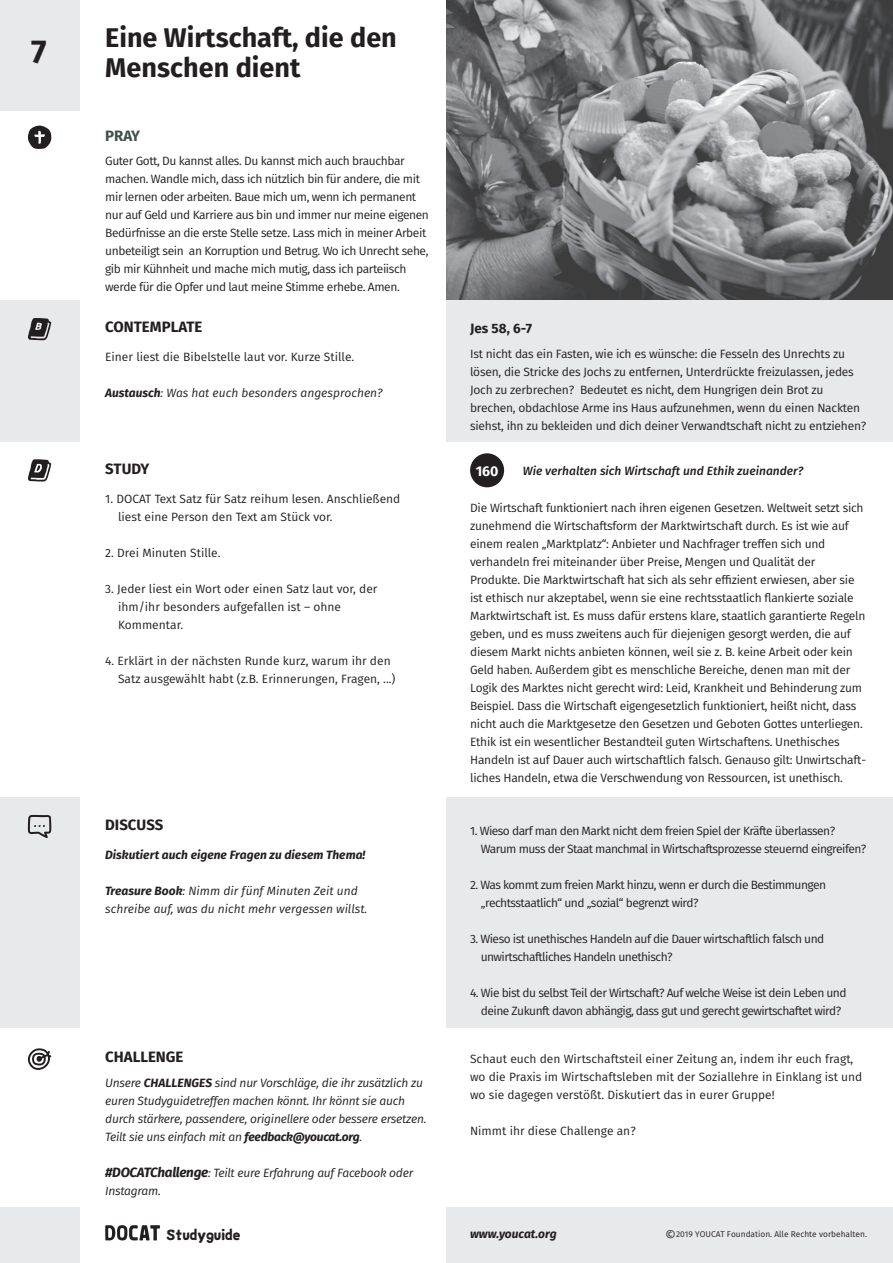
<style>
.page{position:relative;width:893px;height:1263px;background:#fff}
.page>*{position:absolute;margin:0;border:0;box-sizing:border-box;transform-origin:0 0}
.t1{font:700 33px "Fira Sans";color:#231f20}
.t2{font:700 27px/30px "Fira Sans";color:#231f20}
.t3{font:700 15px "Fira Sans";color:#231f20}
.t4{font:700 15px "Fira Sans";color:#444f4d}
.t5{font:900 14.85px "Rockster";color:#231f20}
.t6{font:700 14.1px "Fira Sans";color:#fff}
.t7{font:700 13.5px "Fira Sans";color:#231f20}
.t8{font:12px/18px "Fira Sans";letter-spacing:-.02em;color:#231f20}
.t9{font:12px/18px "Fira Sans";color:#231f20}
.t10{font:12px/18px "Fira Sans";letter-spacing:-.045em;color:#231f20}
.t11{font:italic 12px/18px "Fira Sans";letter-spacing:-.02em;color:#231f20}
.t12{font:italic 12px/18px "Fira Sans";color:#231f20}
.t13{font:italic 700 12px "Fira Sans";color:#231f20}
.t14{font:italic 500 12px "Fira Sans";color:#231f20}
.t15{font:8.4px "Fira Sans";color:#231f20}
.s1{font-weight:700}
.s2{font-weight:700;font-size:13.5px}
.s3{font-size:13.5px}
</style>
<div class="page">
<div style="left:446px;top:1207px;width:447px;height:56px;background:#e8e9ea"></div>
<div style="left:0;top:1207px;width:79px;height:56px;background:#e8e9ea"></div>
<img style="left:446px;top:0;width:447px;height:300px">
<svg style="left:28px;top:459px;width:23px;height:23px"></svg>
<div style="left:470px;top:453px;width:34px;height:34px;background:#231f20;border-radius:50%"></div>
<svg style="left:105px;top:1225px;width:55px;height:15px"></svg>
<div style="left:0;top:0;width:79px;height:111px;background:#e8e9ea"></div>
<div style="left:446px;top:300px;width:447px;height:141px;background:#e8e9ea"></div>
<div style="left:0;top:300px;width:79px;height:141px;background:#e8e9ea"></div>
<svg style="left:28px;top:126px;width:23px;height:23px"></svg>
<svg style="left:28px;top:318px;width:23px;height:23px"></svg>
<div style="left:0;top:797px;width:79px;height:231px;background:#e8e9ea"></div>
<div style="left:446px;top:797px;width:447px;height:231px;background:#e8e9ea"></div>
<svg style="left:28px;top:815px;width:23px;height:23px"></svg>
<svg style="left:28px;top:1048px;width:23px;height:22px"></svg>
<h1 class="t1" style="left:31px;top:24px;width:17px">7</h1>
<h2 class="t2" style="left:105px;top:21px;width:293px">Eine Wirtschaft, die den<br>Menschen dient</h2>
<p class="t4" style="left:105px;top:123px;width:36px">PRAY</p>
<p class="t8" style="left:105px;top:152px;width:325px">Guter Gott, Du kannst alles. Du kannst mich auch brauchbar machen. Wandle mich, dass ich nützlich bin für andere, die mit mir lernen oder arbeiten. Baue mich um, wenn ich permanent nur auf Geld und Karriere aus bin und immer nur meine eigenen Bedürfnisse an die erste Stelle setze. Lass mich in meiner Arbeit unbeteiligt sein an Korruption und Betrug. Wo ich Unrecht sehe, gib mir Kühnheit und mache mich mutig, dass ich parteiisch werde für die Opfer und laut meine Stimme erhebe. Amen.</p>
<p class="t3" style="left:105px;top:315px;width:99px">CONTEMPLATE</p>
<p class="t9" style="left:105px;top:348px;width:251px">Einer liest die Bibelstelle laut vor. Kurze Stille.</p>
<p class="t12" style="left:105px;top:384px;width:279px"><span class="s1">Austausch</span>: Was hat euch besonders angesprochen?</p>
<p class="t7" style="left:470px;top:317px;width:63px">Jes 58, 6-7</p>
<p class="t8" style="left:470px;top:344px;width:398px">Ist nicht das ein Fasten, wie ich es wünsche: die Fesseln des Unrechts zu lösen, die Stricke des Jochs zu entfernen, Unterdrückte freizulassen, jedes Joch zu zerbrechen? Bedeutet es nicht, dem Hungrigen dein Brot zu brechen, obdachlose Arme ins Haus aufzunehmen, wenn du einen Nackten siehst, ihn zu bekleiden und dich deiner Verwandtschaft nicht zu entziehen?</p>
<p class="t3" style="left:105px;top:456px;width:46px">STUDY</p>
<p class="t6" style="left:476px;top:459px;width:24px">160</p>
<p class="t14" style="left:523px;top:461px;width:282px">Wie verhalten sich Wirtschaft und Ethik zueinander?</p>
<p class="t9" style="left:118px;top:489px;width:284px;text-indent:-13px">1. DOCAT Text Satz für Satz reihum lesen. Anschließend liest eine Person den Text am Stück vor.</p>
<p class="t9" style="left:105px;top:543px;width:117px">2. Drei Minuten Stille.</p>
<p class="t9" style="left:118px;top:579px;width:261px;text-indent:-13px">3. Jeder liest ein Wort oder einen Satz laut vor, der ihm/ihr besonders aufgefallen ist – ohne<br>Kommentar.</p>
<p class="t9" style="left:118px;top:651px;width:279px;text-indent:-13px">4. Erklärt in der nächsten Runde kurz, warum ihr den<br>Satz ausgewählt habt (z.B. Erinnerungen, Fragen, ...)</p>
<p class="t8" style="left:470px;top:498px;width:398px">Die Wirtschaft funktioniert nach ihren eigenen Gesetzen. Weltweit setzt sich zunehmend die Wirtschaftsform der Marktwirtschaft durch. Es ist wie auf einem realen „Marktplatz“: Anbieter und Nachfrager treffen sich und verhandeln frei miteinander über Preise, Mengen und Qualität der Produkte. Die Marktwirtschaft hat sich als sehr effizient erwiesen, aber sie ist ethisch nur akzeptabel, wenn sie eine rechtsstaatlich flankierte soziale Marktwirtschaft ist. Es muss dafür erstens klare, staatlich garantierte Regeln geben, und es muss zweitens auch für diejenigen gesorgt werden, die auf diesem Markt nichts anbieten können, weil sie z. B. keine Arbeit oder kein Geld haben. Außerdem gibt es menschliche Bereiche, denen man mit der Logik des Marktes nicht gerecht wird: Leid, Krankheit und Behinderung zum Beispiel. Dass die Wirtschaft eigengesetzlich funktioniert, heißt nicht, dass nicht auch die Marktgesetze den Gesetzen und Geboten Gottes unterliegen.<br>Ethik ist ein wesentlicher Bestandteil guten Wirtschaftens. Unethisches Handeln ist auf Dauer auch wirtschaftlich falsch. Genauso gilt: Unwirtschaft&shy;liches Handeln, etwa die Verschwendung von Ressourcen, ist unethisch.</p>
<p class="t3" style="left:105px;top:812px;width:60px">DISCUSS</p>
<p class="t13" style="left:105px;top:845px;width:262px">Diskutiert auch eigene Fragen zu diesem Thema!</p>
<p class="t12" style="left:105px;top:881px;width:264px"><span class="s1">Treasure Book</span>: Nimm dir fünf Minuten Zeit und schreibe auf, was du nicht mehr vergessen willst.</p>
<p class="t3" style="left:105px;top:1044px;width:80px">CHALLENGE</p>
<p class="t11" style="left:105px;top:1074px;width:323px">Unsere <span class="s1">CHALLENGES</span> sind nur Vorschläge, die ihr zusätzlich zu euren Studyguidetreffen machen könnt. Ihr könnt sie auch durch stärkere, passendere, originellere oder bessere ersetzen.<br>Teilt sie uns einfach mit an <span class="s1">feedback@youcat.org</span>.</p>
<p class="t11" style="left:105px;top:1164px;width:310px"><span class="s2">#DOCATChallenge</span>: Teilt eure Erfahrung auf Facebook oder<br>Instagram.</p>
<p class="t10" style="left:481px;top:821px;width:387px;text-indent:-11px">1. Wieso darf man den Markt nicht dem freien Spiel der Kräfte überlassen?<br>Warum muss der Staat manchmal in Wirtschaftsprozesse steuernd eingreifen?</p>
<p class="t10" style="left:481px;top:875px;width:347px;text-indent:-11px">2. Was kommt zum freien Markt hinzu, wenn er durch die Bestimmungen „rechtsstaatlich“ und „sozial“ begrenzt wird?</p>
<p class="t10" style="left:481px;top:929px;width:345px;text-indent:-11px">3. Wieso ist unethisches Handeln auf die Dauer wirtschaftlich falsch und unwirtschaftliches Handeln unethisch?</p>
<p class="t10" style="left:470px;top:983px;width:378px;text-align:center">4. Wie bist du selbst Teil der Wirtschaft? Auf welche Weise ist dein Leben und deine Zukunft davon abhängig, dass gut und gerecht gewirtschaftet wird?</p>
<p class="t9" style="left:470px;top:1049px;width:394px">Schaut euch den Wirtschaftsteil einer Zeitung an, indem ihr euch fragt, wo die Praxis im Wirtschaftsleben mit der Soziallehre in Einklang ist und wo sie dagegen verstößt. Diskutiert das in eurer Gruppe!</p>
<p class="t9" style="left:470px;top:1121px;width:167px">Nimmt ihr diese Challenge an?</p>
<p class="t5" style="left:166px;top:1224px;width:76px">Studyguide</p>
<p class="t15" style="left:665px;top:1228px;width:203px"><span class="s3">©</span>2019 YOUCAT Foundation. Alle Rechte vorbehalten.</p>
<p class="t13" style="left:470px;top:1224px;width:88px">www.youcat.org</p>
</div>
